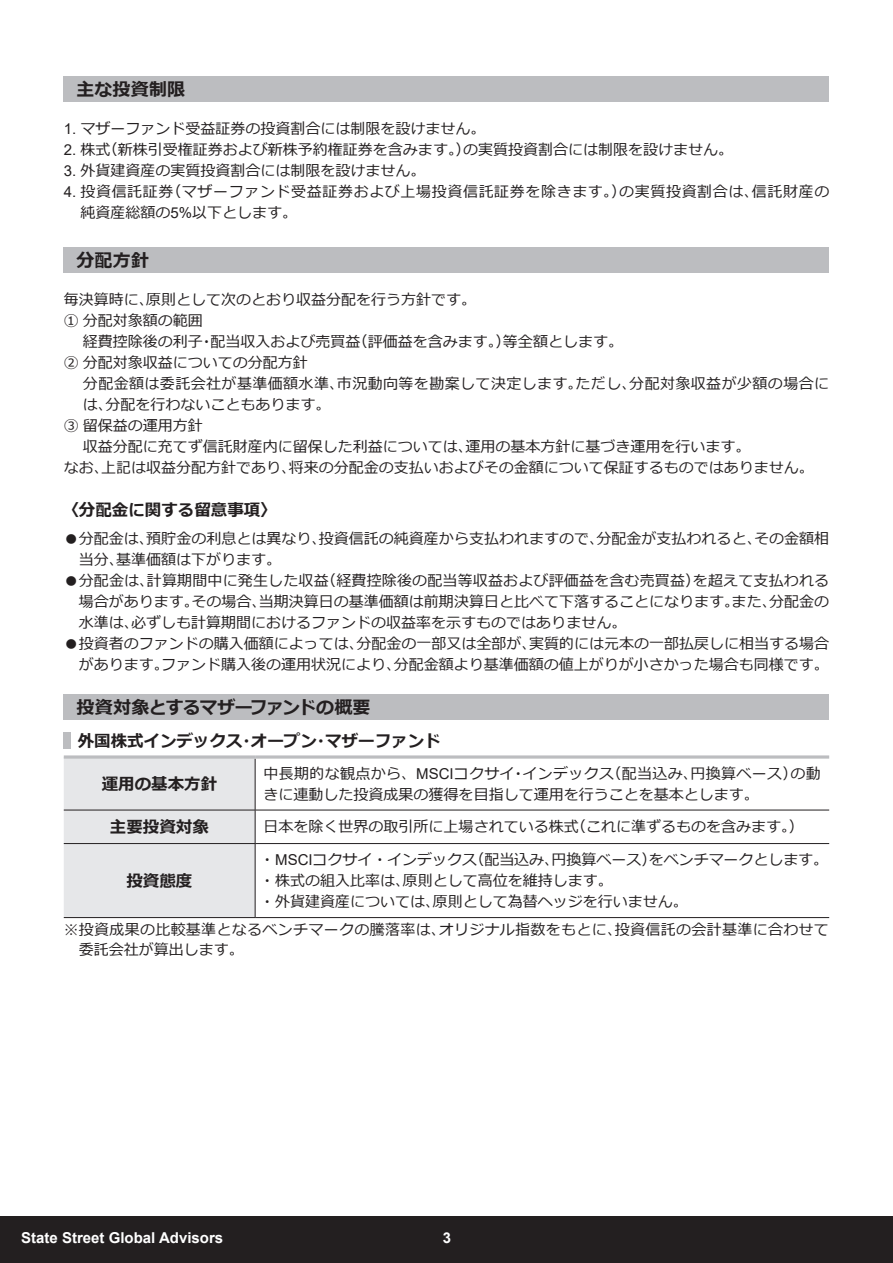
<style>
.page{position:relative;width:893px;height:1263px;background:#fff}
.page>*{position:absolute;margin:0;border:0;box-sizing:border-box;transform-origin:0 0}
.t1{font:700 18px "Meiryo";letter-spacing:-.035em;color:#231f20}
.t2{font:700 18px "Meiryo";letter-spacing:.005em;color:#231f20}
.t3{font:700 16.5px "Meiryo";color:#231f20}
.t4{font:15px/21px "Meiryo";color:#231f20}
.t5{font:15px/21px "Meiryo";letter-spacing:.04em;color:#231f20}
.t6{font:15px/19.5px "Meiryo";letter-spacing:.02em;color:#231f20}
.t7{font:15px "Meiryo";letter-spacing:.025em;color:#231f20}
.t8{font:700 15px "Arial";color:#fff}
.t9{font:700 14.85px "Arial";color:#fff}
.s1{font-family:"Arial"}
</style>
<div class="page">
<div style="left:0;top:1216px;width:893px;height:47px;background:#231f20"></div>
<div style="left:64px;top:77px;width:765px;height:25px;background:#bcbdc0"></div>
<div style="left:64px;top:247px;width:765px;height:26px;background:#bcbdc0"></div>
<div style="left:64px;top:694px;width:765px;height:26px;background:#bcbdc0"></div>
<div style="left:64px;top:732px;width:7px;height:17px;background:#bcbdc0"></div>
<div style="left:64px;top:759px;width:191px;height:158px;background:#e6e7e9"></div>
<hr style="left:255px;top:759px;width:1px;height:51px;background:#231f20">
<hr style="left:64px;top:810px;width:191px;height:1px;background:#231f20">
<hr style="left:255px;top:810px;width:574px;height:1px;background:#231f20">
<hr style="left:255px;top:810px;width:1px;height:33px;background:#231f20">
<hr style="left:64px;top:843px;width:191px;height:1px;background:#231f20">
<hr style="left:255px;top:843px;width:574px;height:1px;background:#231f20">
<hr style="left:255px;top:844px;width:1px;height:73px;background:#231f20">
<hr style="left:64px;top:917px;width:191px;height:1px;background:#231f20">
<hr style="left:255px;top:917px;width:574px;height:1px;background:#231f20">
<svg style="left:64px;top:755px;width:191px;height:4px"></svg>
<svg style="left:255px;top:755px;width:574px;height:4px;background:#c9c9cc"></svg>
<p class="t2" style="left:77px;top:77px;width:110px">主な投資制限</p>
<p class="t4" style="left:64px;top:119px;width:423px"><span class="s1">1.</span> マザーファンド受益証券の投資割合には制限を設けません。</p>
<p class="t4" style="left:64px;top:140px;width:671px"><span class="s1">2.</span> 株式（新株引受権証券および新株予約権証券を含みます。）の実質投資割合には制限を設けません。</p>
<p class="t4" style="left:64px;top:161px;width:363px"><span class="s1">3.</span> 外貨建資産の実質投資割合には制限を設けません。</p>
<p class="t5" style="left:80px;top:182px;width:750px;text-indent:-17px"><span class="s1">4.</span> 投資信託証券（マザーファンド受益証券および上場投資信託証券を除きます。）の実質投資割合は、信託財産の純資産総額の<span class="s1">5%</span>以下とします。</p>
<p class="t2" style="left:77px;top:248px;width:74px">分配方針</p>
<p class="t4" style="left:64px;top:289px;width:414px">毎決算時に、原則として次のとおり収益分配を行う方針です。<br>① 分配対象額の範囲</p>
<p class="t4" style="left:64px;top:331px;width:561px;text-indent:19px">経費控除後の利子・配当収入および売買益（評価益を含みます。）等全額とします。<br>② 分配対象収益についての分配方針</p>
<p class="t7" style="left:83px;top:373px;width:748px">分配金額は委託会社が基準価額水準、市況動向等を勘案して決定します。ただし、分配対象収益が少額の場合に</p>
<p class="t4" style="left:83px;top:394px;width:249px">は、分配を行わないこともあります。</p>
<p class="t4" style="left:64px;top:415px;width:141px">③ 留保益の運用方針</p>
<p class="t4" style="left:83px;top:436px;width:669px">収益分配に充てず信託財産内に留保した利益については、運用の基本方針に基づき運用を行います。</p>
<p class="t4" style="left:64px;top:457px;width:752px">なお、上記は収益分配方針であり、将来の分配金の支払いおよびその金額について保証するものではありません。</p>
<p class="t3" style="left:62px;top:498px;width:216px">〈分配金に関する留意事項〉</p>
<p class="t4" style="left:79px;top:528px;width:752px;text-indent:-15px">●分配金は、預貯金の利息とは異なり、投資信託の純資産から支払われますので、分配金が支払われると、その金額相当分、基準価額は下がります。</p>
<p class="t4" style="left:79px;top:570px;width:752px;text-align:justify;text-indent:-15px">●分配金は、計算期間中に発生した収益（経費控除後の配当等収益および評価益を含む売買益）を超えて支払われる場合があります。その場合、当期決算日の基準価額は前期決算日と比べて下落することになります。また、分配金の水準は、必ずしも計算期間におけるファンドの収益率を示すものではありません。</p>
<p class="t4" style="left:64px;top:633px;width:767px;text-align:right">●投資者のファンドの購入価額によっては、分配金の一部又は全部が、実質的には元本の一部払戻しに相当する場合があります。ファンド購入後の運用状況により、分配金額より基準価額の値上がりが小さかった場合も同様です。</p>
<p class="t1" style="left:77px;top:695px;width:296px">投資対象とするマザーファンドの概要</p>
<p class="t3" style="left:78px;top:729px;width:365px">外国株式インデックス・オープン・マザーファンド</p>
<p class="t3" style="left:102px;top:772px;width:117px">運用の基本方針</p>
<p class="t4" style="left:264px;top:763px;width:558px">中長期的な観点から、<span class="s1">MSCI</span>コクサイ・インデックス（配当込み、円換算ベース）の動きに連動した投資成果の獲得を目指して運用を行うことを基本とします。</p>
<p class="t3" style="left:110px;top:815px;width:100px">主要投資対象</p>
<p class="t4" style="left:264px;top:817px;width:541px">日本を除く世界の取引所に上場されている株式（これに準ずるものを含みます。）</p>
<p class="t3" style="left:126px;top:869px;width:67px">投資態度</p>
<p class="t4" style="left:260px;top:850px;width:570px">・ <span class="s1">MSCI</span>コクサイ・インデックス（配当込み、円換算ベース）をベンチマークとします。・株式の組入比率は、原則として高位を維持します。<br>・外貨建資産については、原則として為替ヘッジを行いません。</p>
<p class="t6" style="left:79px;top:921px;width:752px;text-indent:-15px">※投資成果の比較基準となるベンチマークの騰落率は、オリジナル指数をもとに、投資信託の会計基準に合わせて委託会社が算出します。</p>
<p class="t8" style="left:21px;top:1227px;width:203px">State Street Global Advisors</p>
<p class="t9" style="left:443px;top:1227px;width:10px">3</p>
</div>
